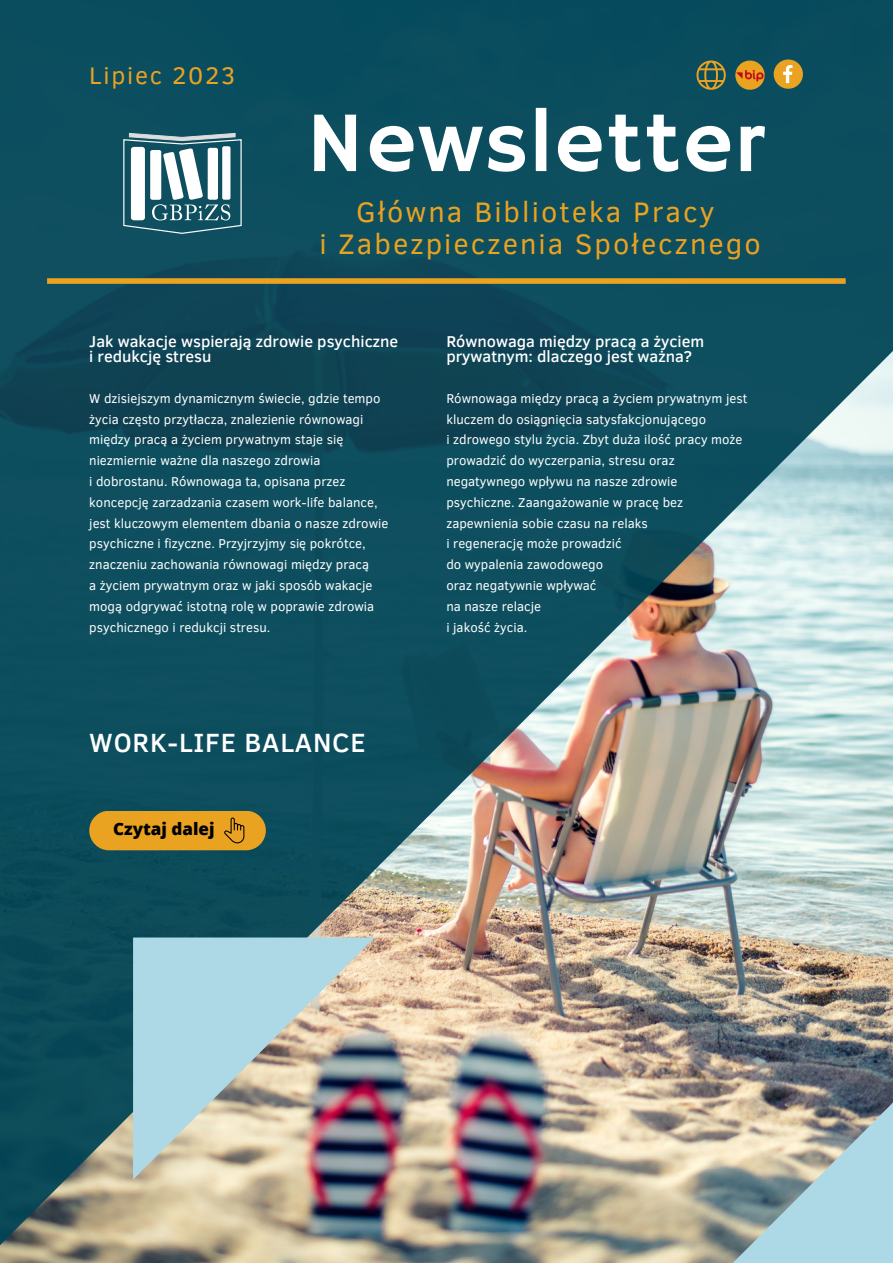
<style>
.page{position:relative;width:893px;height:1264px;background:#fff}
.page>*{position:absolute;margin:0;border:0;box-sizing:border-box;transform-origin:0 0}
.t1{font:86.85px "Hammersmith One";letter-spacing:.02em;color:#fff}
.t2{font:28.95px "Clear Sans";letter-spacing:.07em;color:#eaa221}
.t3{font:500 27px "Clear Sans";letter-spacing:.03em;color:#fff}
.t4{font:24.6px "Clear Sans";letter-spacing:.07em;color:#eaa221}
.t5{font:800 16.95px "Open Sans";color:#000}
.t6{font:500 16.05px/15.8px "Clear Sans";color:#fff}
.t7{font:13.05px/20.7px "Clear Sans";color:#fff}
</style>
<div class="page">
<img style="left:0;top:0;width:892px;height:1262px">
<svg style="left:698px;top:1053px;width:194px;height:209px;background:#9ca9a8"></svg>
<img style="left:133px;top:937px;width:242px;height:242px">
<div style="left:47px;top:278px;width:798px;height:6px;background:#eaa221"></div>
<svg style="left:123px;top:133px;width:119px;height:101px"></svg>
<img style="left:735px;top:61px;width:29px;height:29px">
<svg style="left:696px;top:61px;width:29px;height:29px"></svg>
<svg style="left:773px;top:59px;width:29px;height:30px"></svg>
<div style="left:89px;top:810px;width:177px;height:40px;background:#eaa221;border-radius:20px"></div>
<svg style="left:224px;top:817px;width:20px;height:26px"></svg>
<p class="t4" style="left:89px;top:57px;width:148px">Lipiec 2023</p>
<p class="t1" style="left:306px;top:93px;width:459px">Newsletter</p>
<p class="t2" style="left:356px;top:190px;width:360px">Główna Biblioteka Pracy</p>
<p class="t2" style="left:319px;top:223px;width:443px">i Zabezpieczenia Społecznego</p>
<p class="t6" style="left:89px;top:332px;width:310px">Jak wakacje wspierają zdrowie psychiczne i redukcję stresu</p>
<p class="t7" style="left:89px;top:387px;width:293px">W dzisiejszym dynamicznym świecie, gdzie tempo życia często przytłacza, znalezienie równowagi między pracą a życiem prywatnym staje się niezmiernie ważne dla naszego zdrowia</p>
<p class="t7" style="left:89px;top:470px;width:300px">i dobrostanu. Równowaga ta, opisana przez koncepcję zarzadzania czasem work-life balance, jest kluczowym elementem dbania o nasze zdrowie psychiczne i fizyczne. Przyjrzyjmy się pokrótce, znaczeniu zachowania równowagi między pracą</p>
<p class="t7" style="left:89px;top:574px;width:286px">a życiem prywatnym oraz w jaki sposób wakacje mogą odgrywać istotną rolę w poprawie zdrowia psychicznego i redukcji stresu.</p>
<p class="t3" style="left:89px;top:723px;width:278px">WORK-LIFE BALANCE</p>
<p class="t5" style="left:113px;top:816px;width:103px">Czytaj dalej</p>
<p class="t6" style="left:446px;top:332px;width:259px">Równowaga między pracą a życiem prywatnym: dlaczego jest ważna?</p>
<p class="t7" style="left:446px;top:387px;width:302px">Równowaga między pracą a życiem prywatnym jest kluczem do osiągnięcia satysfakcjonującego</p>
<p class="t7" style="left:446px;top:429px;width:297px">i zdrowego stylu życia. Zbyt duża ilość pracy może prowadzić do wyczerpania, stresu oraz negatywnego wpływu na nasze zdrowie</p>
<p class="t7" style="left:446px;top:491px;width:238px">psychiczne. Zaangażowanie w pracę bez zapewnienia sobie czasu na relaks</p>
<p class="t7" style="left:446px;top:533px;width:177px">i regenerację może prowadzić</p>
<p class="t7" style="left:446px;top:553px;width:158px">do wypalenia zawodowego</p>
<p class="t7" style="left:446px;top:574px;width:152px">oraz negatywnie wpływać</p>
<p class="t7" style="left:446px;top:595px;width:96px">na nasze relacje</p>
<p class="t7" style="left:446px;top:616px;width:82px">i jakość życia.</p>
</div>
